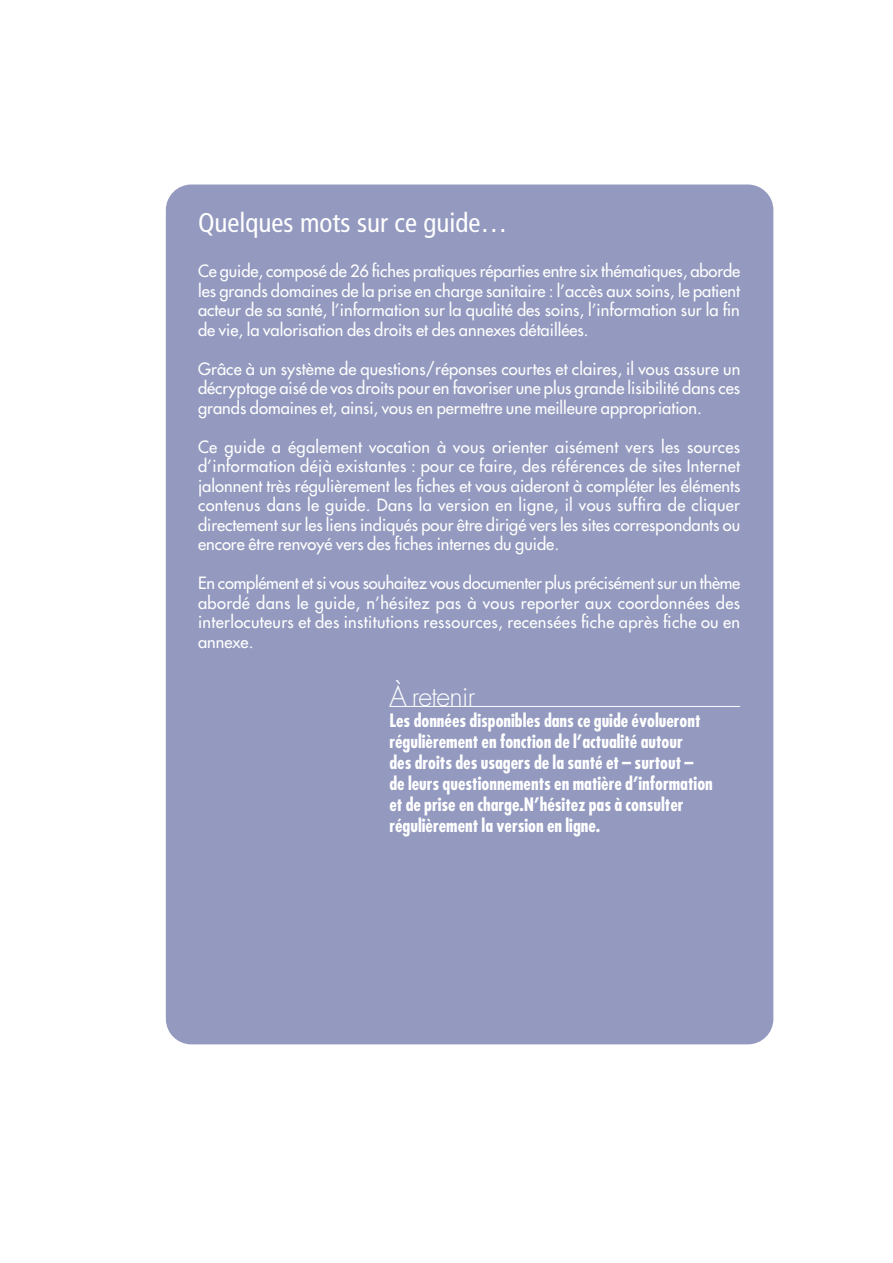
<style>
.page{position:relative;width:893px;height:1263px;background:#fff}
.page>*{position:absolute;margin:0;border:0;box-sizing:border-box;transform-origin:0 0}
.t1{font:condensed 27px "Frutiger LT Std";color:#fff}
.t2{font:300 27px "Futura Std";letter-spacing:-.025em;color:#fff}
.t3{font:700 condensed 18px/21px "Futura Std";color:#fff}
.t4{font:500 16.5px/19.5px "Futura Std";color:#fff;text-align:justify}
</style>
<div class="page">
<div style="left:166px;top:185px;width:607px;height:859px;background:#9399bf;border-radius:26px"></div>
<hr style="left:389px;top:706px;width:351px;height:1px;background:#fff">
<h1 class="t1" style="left:198px;top:212px;width:311px">Quelques mots sur ce guide…</h1>
<p class="t4" style="left:198px;top:262px;width:544px">Ce guide, composé de 26 fiches pratiques réparties entre six thématiques, aborde les grands domaines de la prise en charge sanitaire : l’accès aux soins, le patient acteur de sa santé, l’information sur la qualité des soins, l’information sur la fin de vie, la valorisation des droits et des annexes détaillées.</p>
<p class="t4" style="left:198px;top:360px;width:544px">Grâce à un système de questions/réponses courtes et claires, il vous assure un décryptage aisé de vos droits pour en favoriser une plus grande lisibilité dans ces grands domaines et, ainsi, vous en permettre une meilleure appropriation.</p>
<p class="t4" style="left:198px;top:438px;width:544px">Ce guide a également vocation à vous orienter aisément vers les sources d’information déjà existantes : pour ce faire, des références de sites Internet jalonnent très régulièrement les fiches et vous aideront à compléter les éléments contenus dans le guide. Dans la version en ligne, il vous suffira de cliquer directement sur les liens indiqués pour être dirigé vers les sites correspondants ou encore être renvoyé vers des fiches internes du guide.</p>
<p class="t4" style="left:198px;top:574px;width:544px">En complément et si vous souhaitez vous documenter plus précisément sur un thème abordé dans le guide, n’hésitez pas à vous reporter aux coordonnées des interlocuteurs et des institutions ressources, recensées fiche après fiche ou en annexe.</p>
<h1 class="t2" style="left:389px;top:684px;width:87px">À retenir</h1>
<p class="t3" style="left:389px;top:711px;width:325px">Les données disponibles dans ce guide évolueront régulièrement en fonction de l’actualité autour<br>des droits des usagers de la santé et – surtout – de leurs questionnements en matière d’information et de prise en charge.N’hésitez pas à consulter régulièrement la version en ligne.</p>
</div>
